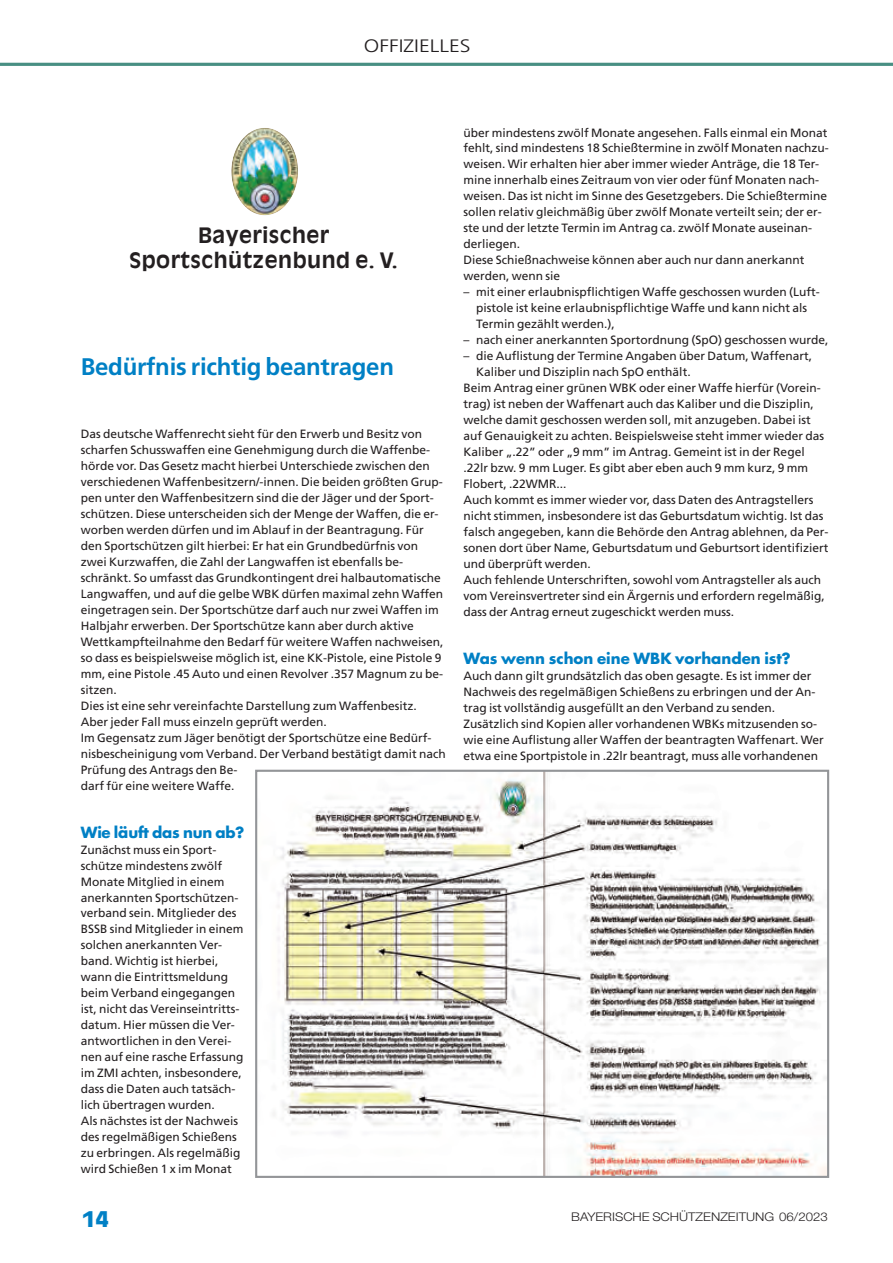
<style>
.page{position:relative;width:893px;height:1263px;background:#fff}
.page>*{position:absolute;margin:0;border:0;box-sizing:border-box;transform-origin:0 0}
.t1{font:700 24px "Frutiger LT";letter-spacing:-.01em;color:#0080c5}
.t2{font:700 21px/25.2px "Antique Olive LT";letter-spacing:.025em;color:#231f20;text-align:center}
.t3{font:900 21px "Antique Olive LT";color:#0080c5}
.t4{font:300 18px "Frutiger LT";color:#231f20;scale:1.2 1}
.t5{font:700 15px "Futura LT";color:#0080c5}
.t6{font:12px/15.9px "Frutiger LT";color:#231f20}
.t7{font:300 12px "Helvetica Neue LT";color:#231f20;scale:1.1 1}
</style>
<div class="page">
<hr style="left:0;top:63px;width:893px;height:3px;background:#488f83">
<img style="left:231px;top:128px;width:67px;height:87px">
<img style="left:273px;top:773px;width:553px;height:402px">
<div style="left:255px;top:770px;width:574px;height:408px;border:2px solid #939598"></div>
<h3 class="t4" style="left:364px;top:38px;width:90px">OFFIZIELLES</h3>
<h2 class="t2" style="left:129px;top:224px;width:270px">Bayerischer<br>Sportschützenbund e. V.</h2>
<h1 class="t1" style="left:81px;top:353px;width:315px">Bedürfnis richtig beantragen</h1>
<p class="t6" style="left:81px;top:426px;width:366px">Das deutsche Waffenrecht sieht für den Erwerb und Besitz von scharfen Schusswaffen eine Genehmigung durch die Waffenbe&shy;hörde vor. Das Gesetz macht hierbei Unterschiede zwischen den verschiedenen Waffenbesitzern/-innen. Die beiden größten Grup&shy;pen unter den Waffenbesitzern sind die der Jäger und der Sport&shy;schützen. Diese unterscheiden sich der Menge der Waffen, die er&shy;worben werden dürfen und im Ablauf in der Beantragung. Für den Sportschützen gilt hierbei: Er hat ein Grundbedürfnis von zwei Kurzwaffen, die Zahl der Langwaffen ist ebenfalls be&shy;schränkt. So umfasst das Grundkontingent drei halbautomatische Langwaffen, und auf die gelbe WBK dürfen maximal zehn Waffen eingetragen sein. Der Sportschütze darf auch nur zwei Waffen im Halbjahr erwerben. Der Sportschütze kann aber durch aktive Wettkampfteilnahme den Bedarf für weitere Waffen nachweisen, so dass es beispielsweise möglich ist, eine KK-Pistole, eine Pis tole 9 mm, eine Pis tole .45 Auto und einen Revolver .357 Magnum zu be&shy;sitzen.<br>Dies ist eine sehr vereinfachte Darstellung zum Waffenbesitz.<br>Aber jeder Fall muss einzeln geprüft werden.<br>Im Gegensatz zum Jäger benötigt der Sportschütze eine Bedürf&shy;nisbescheinigung vom Verband. Der Verband bestätigt damit nach Prüfung des Antrags den Be-<br>darf für eine weitere Waffe.</p>
<p class="t5" style="left:81px;top:825px;width:165px">Wie läuft das nun ab?</p>
<p class="t6" style="left:81px;top:841px;width:164px">Zunächst muss ein Sport&shy;schütze mindestens zwölf<br>Monate Mitglied in einem anerkannten Sportschützen&shy;verband sein. Mitglieder des<br>BSSB sind Mitglieder in einem solchen anerkannten Ver&shy;band. Wichtig ist hierbei, wann die Eintrittsmeldung beim Verband eingegangen ist, nicht das Vereinseintritts&shy;datum. Hier müssen die Ver&shy;antwortlichen in den Verei&shy;nen auf eine rasche Erfassung im ZMI achten, insbesondere, dass die Daten auch tatsäch&shy;lich übertragen wurden.<br>Als nächstes ist der Nachweis des regelmäßigen Schießens zu erbringen. Als regelmäßig wird Schießen 1 x im Monat</p>
<p class="t6" style="left:463px;top:124px;width:367px">über mindes tens zwölf Monate angesehen. Falls einmal ein Monat fehlt, sind mindestens 18 Schießtermine in zwölf Monaten nachzu&shy;weisen. Wir erhalten hier aber immer wieder Anträge, die 18 Ter&shy;mine innerhalb eines Zeitraum von vier oder fünf Monaten nach&shy;weisen. Das ist nicht im Sinne des Gesetzgebers. Die Schießtermine sollen relativ gleichmäßig über zwölf Monate verteilt sein; der er&shy;ste und der letzte Termin im Antrag ca. zwölf Monate auseinan&shy;derliegen.<br>Diese Schießnachweise können aber auch nur dann anerkannt werden, wenn sie</p>
<p class="t6" style="left:476px;top:284px;width:345px;text-indent:-13px">– mit einer erlaubnispflichtigen Waffe geschossen wurden (Luft&shy;pistole ist keine erlaubnispflichtige Waffe und kann nicht als<br>Termin gezählt werden.),</p>
<p class="t6" style="left:463px;top:332px;width:366px">– nach einer anerkannten Sportordnung (SpO) geschossen wurde,</p>
<p class="t6" style="left:463px;top:348px;width:350px">– die Auflistung der Termine Angaben über Datum, Waffenart,</p>
<p class="t6" style="left:476px;top:364px;width:216px">Kaliber und Disziplin nach SpO enthält.</p>
<p class="t6" style="left:463px;top:380px;width:359px">Beim Antrag einer grünen WBK oder einer Waffe hierfür (Vorein-</p>
<p class="t6" style="left:463px;top:396px;width:352px">trag) ist neben der Waffenart auch das Kaliber und die Disziplin,</p>
<p class="t6" style="left:463px;top:412px;width:349px">welche damit geschossen werden soll, mit anzugeben. Dabei ist</p>
<p class="t6" style="left:463px;top:428px;width:362px">auf Genauigkeit zu achten. Beispielsweise steht immer wieder das</p>
<p class="t6" style="left:463px;top:444px;width:343px">Kaliber „.22” oder „9 mm” im Antrag. Gemeint ist in der Regel</p>
<p class="t6" style="left:463px;top:460px;width:346px">.22lr bzw. 9 mm Luger. Es gibt aber eben auch 9 mm kurz, 9 mm</p>
<p class="t6" style="left:463px;top:476px;width:105px">Flobert, .22WMR...</p>
<p class="t6" style="left:463px;top:492px;width:351px">Auch kommt es immer wieder vor, dass Daten des Antragstellers</p>
<p class="t6" style="left:463px;top:508px;width:362px">nicht stimmen, insbesondere ist das Geburtsdatum wichtig. Ist das</p>
<p class="t6" style="left:463px;top:524px;width:366px">falsch angegeben, kann die Behörde den Antrag ablehnen, da Per-</p>
<p class="t6" style="left:463px;top:540px;width:367px">sonen dort über Name, Geburtsdatum und Geburtsort identifiziert</p>
<p class="t6" style="left:463px;top:556px;width:129px">und überprüft werden.</p>
<p class="t6" style="left:463px;top:572px;width:359px">Auch fehlende Unterschriften, sowohl vom Antragsteller als auch</p>
<p class="t6" style="left:463px;top:588px;width:363px">vom Vereinsvertreter sind ein Ärgernis und erfordern regelmäßig,</p>
<p class="t6" style="left:463px;top:604px;width:272px">dass der Antrag erneut zugeschickt werden muss.</p>
<p class="t5" style="left:463px;top:651px;width:329px">Was wenn schon eine WBK vorhanden ist?</p>
<p class="t6" style="left:463px;top:668px;width:362px">Auch dann gilt grundsätzlich das oben gesagte. Es ist immer der Nachweis des regelmäßigen Schießens zu erbringen und der An&shy;trag ist vollständig ausgefüllt an den Verband zu senden.<br>Zusätzlich sind Kopien aller vorhandenen WBKs mitzusenden so&shy;wie eine Auflistung aller Waffen der beantragten Waffenart. Wer etwa eine Sportpistole in .22lr beantragt, muss alle vorhandenen</p>
<h2 class="t3" style="left:82px;top:1211px;width:28px">14</h2>
<p class="t7" style="left:571px;top:1213px;width:235px">BAYERISCHE SCHÜTZENZEITUNG 06/2023</p>
</div>
